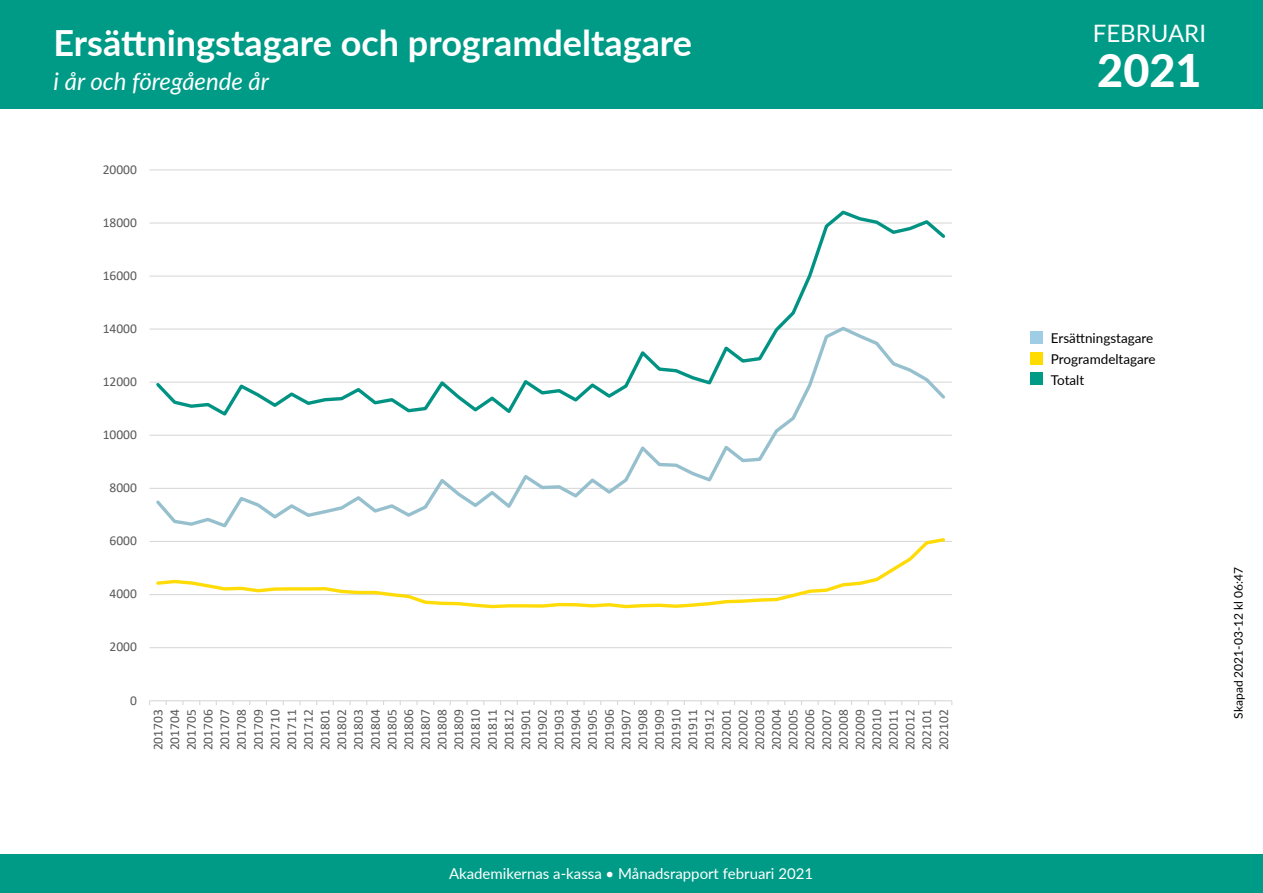
<style>
.page{position:relative;width:1263px;height:893px;background:#fff}
.page>*{position:absolute;margin:0;border:0;box-sizing:border-box;transform-origin:0 0}
.t1{font:900 45px "Lato";color:#fff}
.t2{font:700 36px "Lato";color:#fff}
.t3{font:italic 24px "Lato";color:#fff}
.t4{font:24px "Lato";color:#fff}
.t5{font:15px "Lato";color:#fff}
.t6{font:13.5px/16.6px "Calibri";color:#595959;text-align:justify}
.t7{font:13.5px/21px "Lato";color:#000}
.t8{font:12px "Lato";color:#000}
</style>
<div class="page">
<div style="left:0;top:855px;width:1263px;height:38px;background:#009b87"></div>
<div style="left:0;top:0;width:1263px;height:108px;background:#009b87"></div>
<div style="left:1030px;top:331px;width:13px;height:12px;background:#a0cde6"></div>
<div style="left:1030px;top:352px;width:13px;height:12px;background:#ffdc00"></div>
<div style="left:1030px;top:373px;width:13px;height:12px;background:#009b87"></div>
<hr style="left:149px;top:647px;width:803px;height:1px;background:#d9d9d9">
<hr style="left:149px;top:594px;width:803px;height:1px;background:#d9d9d9">
<hr style="left:149px;top:541px;width:803px;height:1px;background:#d9d9d9">
<hr style="left:149px;top:488px;width:803px;height:1px;background:#d9d9d9">
<hr style="left:149px;top:435px;width:803px;height:1px;background:#d9d9d9">
<hr style="left:149px;top:382px;width:803px;height:1px;background:#d9d9d9">
<hr style="left:149px;top:328px;width:803px;height:2px;background:#d9d9d9">
<hr style="left:149px;top:276px;width:803px;height:1px;background:#d9d9d9">
<hr style="left:149px;top:222px;width:803px;height:2px;background:#d9d9d9">
<hr style="left:149px;top:169px;width:803px;height:1px;background:#d9d9d9">
<hr style="left:149px;top:700px;width:803px;height:1px;background:#d9d9d9">
<svg style="left:153px;top:210px;width:795px;height:115px"></svg>
<svg style="left:153px;top:325px;width:795px;height:203px"></svg>
<svg style="left:156px;top:538px;width:790px;height:71px"></svg>
<h2 class="t2" style="left:54px;top:16px;width:640px">Ersättningstagare och programdeltagare</h2>
<h3 class="t3" style="left:54px;top:64px;width:217px">i år och föregående år</h3>
<p class="t6" style="left:103px;top:161px;width:36px">20000</p>
<p class="t6" style="left:103px;top:214px;width:36px">18000</p>
<p class="t6" style="left:103px;top:267px;width:36px">16000</p>
<p class="t6" style="left:103px;top:320px;width:36px">14000</p>
<p class="t6" style="left:103px;top:373px;width:36px">12000</p>
<p class="t6" style="left:103px;top:426px;width:36px">10000</p>
<p class="t6" style="left:110px;top:479px;width:29px">8000</p>
<p class="t6" style="left:110px;top:532px;width:29px">6000</p>
<p class="t6" style="left:110px;top:585px;width:29px">4000</p>
<p class="t6" style="left:110px;top:638px;width:29px">2000</p>
<p class="t6" style="left:130px;top:691px;width:8px">0</p>
<p class="t6" style="left:149px;top:750px;width:43px;rotate:-90deg">201703<br>201704<br>201705<br>201706<br>201707<br>201708<br>201709<br>201710<br>201711<br>201712<br>201801<br>201802<br>201803<br>201804<br>201805<br>201806<br>201807<br>201808<br>201809<br>201810<br>201811<br>201812<br>201901<br>201902<br>201903<br>201904<br>201905<br>201906<br>201907<br>201908<br>201909<br>201910<br>201911<br>201912<br>202001<br>202002<br>202003<br>202004<br>202005<br>202006<br>202007<br>202008<br>202009<br>202010<br>202011<br>202012<br>202101<br>202102</p>
<p class="t5" style="left:449px;top:863px;width:366px">Akademikernas a-kassa • Månadsrapport februari 2021</p>
<h3 class="t4" style="left:1093px;top:16px;width:115px">FEBRUARI</h3>
<h1 class="t1" style="left:1097px;top:37px;width:106px">2021</h1>
<p class="t7" style="left:1051px;top:327px;width:106px">Ersättningstagare<br>Programdeltagare<br>Totalt</p>
<p class="t8" style="left:1230px;top:719px;width:153px;rotate:-90deg">Skapad 2021-03-12 kl 06:47</p>
</div>
